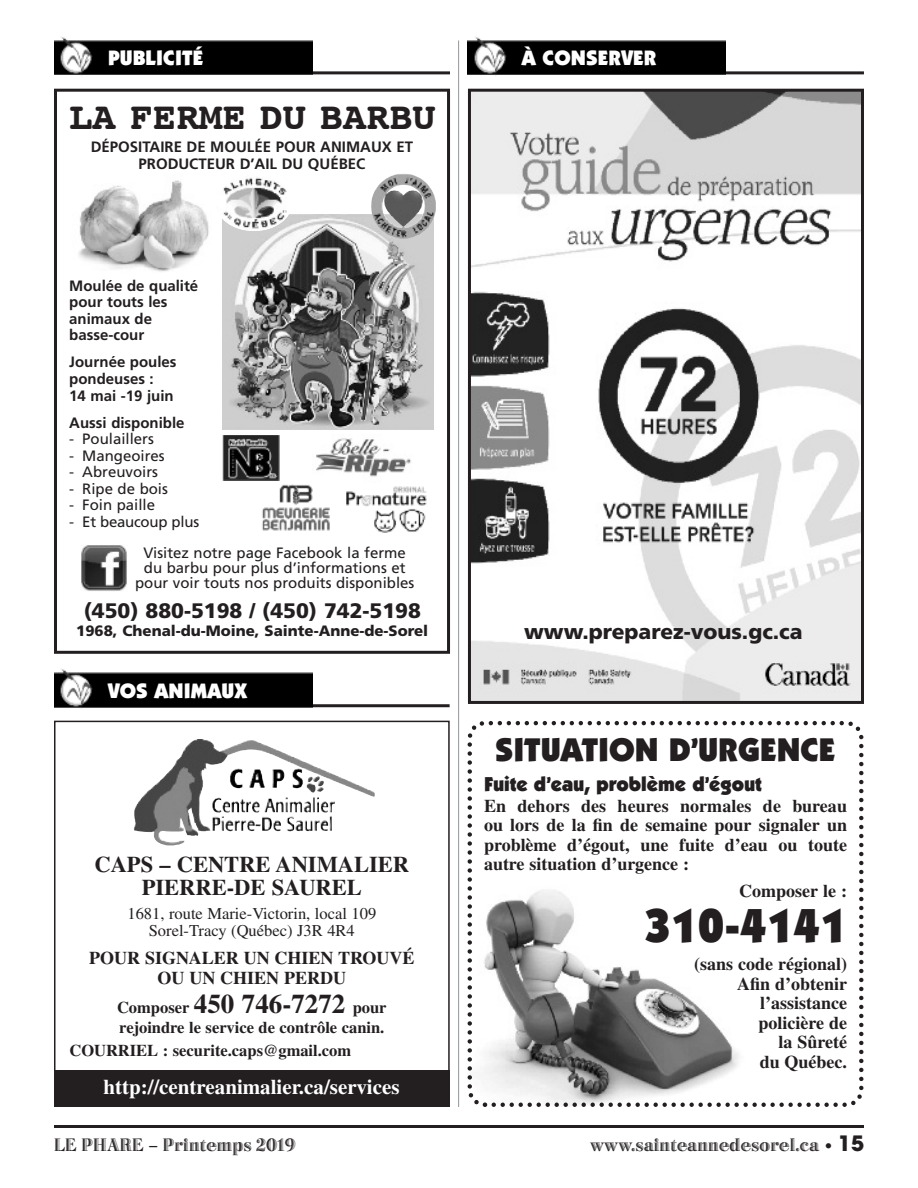
<style>
.page{position:relative;width:918px;height:1188px;background:#fff}
.page>*{position:absolute;margin:0;border:0;box-sizing:border-box;transform-origin:0 0}
.t1{font:900 48px "Itc Kabel";color:#231f20}
.t2{font:700 38.7px "Courier";color:#231f20}
.t3{font:900 33px "Itc Kabel";color:#231f20}
.t4{font:700 22.5px/22.5px "Times";color:#231f20;text-align:center}
.t5{font:900 21px "Frutiger";color:#231f20}
.t6{font:700 21px "Times";color:#fff}
.t7{font:900 21px "Itc Kabel";letter-spacing:.005em;color:#fff}
.t8{font:900 20.25px "Itc Kabel";color:#231f20}
.t9{font:18.75px "Bertie Plain";color:#231f20}
.t10{font:700 18px/19.5px "Times";color:#231f20;text-align:center}
.t11{font:700 16.5px/19.6px "Times";color:#231f20}
.t12{font:16.5px/16.5px "Times";color:#231f20;text-align:center}
.t13{font:15px/15px "Frutiger";color:#231f20;text-align:center}
.t14{font:700 15px/16.5px "Frutiger";color:#231f20}
.t15{font:900 15px "Frutiger";color:#231f20}
.t16{font:15px "Frutiger";letter-spacing:-.02em;color:#231f20}
.s1{font-size:27px}
.s2{font-family:"Frutiger";font-size:15px}
.s3{font-family:"Avant Garde";font-weight:700;font-size:21px}
</style>
<div class="page">
<hr style="left:54px;top:1125px;width:810px;height:3px;background:#231f20">
<hr style="left:54px;top:704px;width:396px;height:3px;background:#231f20">
<img style="left:54px;top:668px;width:258px;height:41px">
<hr style="left:54px;top:71px;width:396px;height:3px;background:#231f20">
<img style="left:54px;top:36px;width:258px;height:40px">
<div style="left:54px;top:721px;width:396px;height:386px;border:2px solid #231f20"></div>
<svg style="left:467px;top:721px;width:397px;height:386px"></svg>
<svg style="left:483px;top:1102px;width:4px;height:5px"></svg>
<hr style="left:458px;top:40px;width:1px;height:1067px;background:#939598">
<img style="left:157px;top:739px;width:218px;height:106px">
<div style="left:54px;top:1071px;width:395px;height:36px;background:#231f20"></div>
<div style="left:54px;top:89px;width:396px;height:565px;border:3px solid #231f20"></div>
<hr style="left:468px;top:71px;width:396px;height:3px;background:#231f20">
<img style="left:468px;top:36px;width:258px;height:40px">
<img style="left:472px;top:93px;width:388px;height:607px">
<div style="left:468px;top:89px;width:396px;height:615px;border:3px solid #231f20"></div>
<img style="left:222px;top:215px;width:212px;height:214px">
<img style="left:81px;top:545px;width:46px;height:46px">
<img style="left:371px;top:174px;width:65px;height:64px">
<img style="left:79px;top:180px;width:130px;height:92px">
<div style="left:216px;top:175px;width:76px;height:56px;background:#fff;border-radius:50%"></div>
<img style="left:216px;top:176px;width:76px;height:54px;border-radius:50%">
<img style="left:223px;top:435px;width:57px;height:46px">
<img style="left:262px;top:484px;width:68px;height:47px">
<img style="left:316px;top:438px;width:95px;height:39px">
<img style="left:346px;top:486px;width:81px;height:47px">
<p class="t7" style="left:108px;top:50px;width:97px">PUBLICITÉ</p>
<h2 class="t2" style="left:69px;top:100px;width:368px">LA FERME DU BARBU</h2>
<p class="t14" style="left:91px;top:140px;width:324px;text-align:center">DÉPOSITAIRE DE MOULÉE POUR ANIMAUX ET<br>PRODUCTEUR D’AIL DU QUÉBEC</p>
<p class="t14" style="left:69px;top:278px;width:130px">Moulée de qualité pour touts les animaux de basse-cour</p>
<p class="t14" style="left:69px;top:355px;width:109px">Journée poules pondeuses :<br>14 mai -19 juin</p>
<p class="t14" style="left:69px;top:416px;width:117px">Aussi disponible</p>
<p class="t13" style="left:69px;top:433px;width:86px">- Poulaillers</p>
<p class="t13" style="left:69px;top:449px;width:97px">- Mangeoires</p>
<p class="t13" style="left:69px;top:466px;width:90px">- Abreuvoirs</p>
<p class="t13" style="left:69px;top:482px;width:100px">- Ripe de bois</p>
<p class="t13" style="left:69px;top:499px;width:87px">- Foin paille</p>
<p class="t16" style="left:69px;top:516px;width:131px">- Et beaucoup plus</p>
<p class="t13" style="left:135px;top:546px;width:281px">Visitez notre page Facebook la ferme du barbu pour plus d’informations et pour voir touts nos produits disponibles</p>
<p class="t5" style="left:84px;top:603px;width:339px">(450) 880-5198 / (450) 742-5198</p>
<p class="t15" style="left:76px;top:625px;width:354px">1968, Chenal-du-Moine, Sainte-Anne-de-Sorel</p>
<p class="t7" style="left:108px;top:683px;width:141px">VOS ANIMAUX</p>
<p class="t4" style="left:94px;top:856px;width:316px">CAPS – CENTRE ANIMALIER<br>PIERRE-DE SAUREL</p>
<p class="t12" style="left:127px;top:907px;width:250px">1681, route Marie-Victorin, local 109<br>Sorel-Tracy (Québec) J3R 4R4</p>
<p class="t10" style="left:89px;top:950px;width:327px">POUR SIGNALER UN CHIEN TROUVÉ<br>OU UN CHIEN PERDU</p>
<p class="t11" style="left:117px;top:999px;width:271px">Composer <span class="s1">450 746-7272</span> pour rejoindre le service de contrôle canin.</p>
<p class="t11" style="left:69px;top:1043px;width:283px">COURRIEL : securite.caps@gmail.com</p>
<p class="t6" style="left:103px;top:1080px;width:298px">http://centreanimalier.ca/services</p>
<p class="t7" style="left:522px;top:50px;width:136px">À CONSERVER</p>
<p class="t5" style="left:524px;top:623px;width:280px">www.preparez-vous.gc.ca</p>
<h3 class="t3" style="left:495px;top:738px;width:342px">SITUATION D’URGENCE</h3>
<p class="t8" style="left:484px;top:777px;width:280px">Fuite d’eau, problème d’égout</p>
<p class="t10" style="left:484px;top:798px;width:365px;text-align:justify">En dehors des heures normales de bureau ou lors de la fin de semaine pour signaler un problème d’égout, une fuite d’eau ou toute autre situation d’urgence :</p>
<p class="t10" style="left:739px;top:883px;width:109px">Composer le :</p>
<h1 class="t1" style="left:645px;top:908px;width:204px">310-4141</h1>
<p class="t10" style="left:694px;top:956px;width:154px;text-align:right">(sans code régional)<br>Afin d’obtenir l’assistance policière de<br>la Sûreté<br>du Québec.</p>
<p class="t9" style="left:54px;top:1139px;width:244px">LE PHARE – Printemps 2019</p>
<p class="t9" style="left:590px;top:1139px;width:275px">www.sainteannedesorel.ca <span class="s2">•</span> <span class="s3">15</span></p>
</div>
